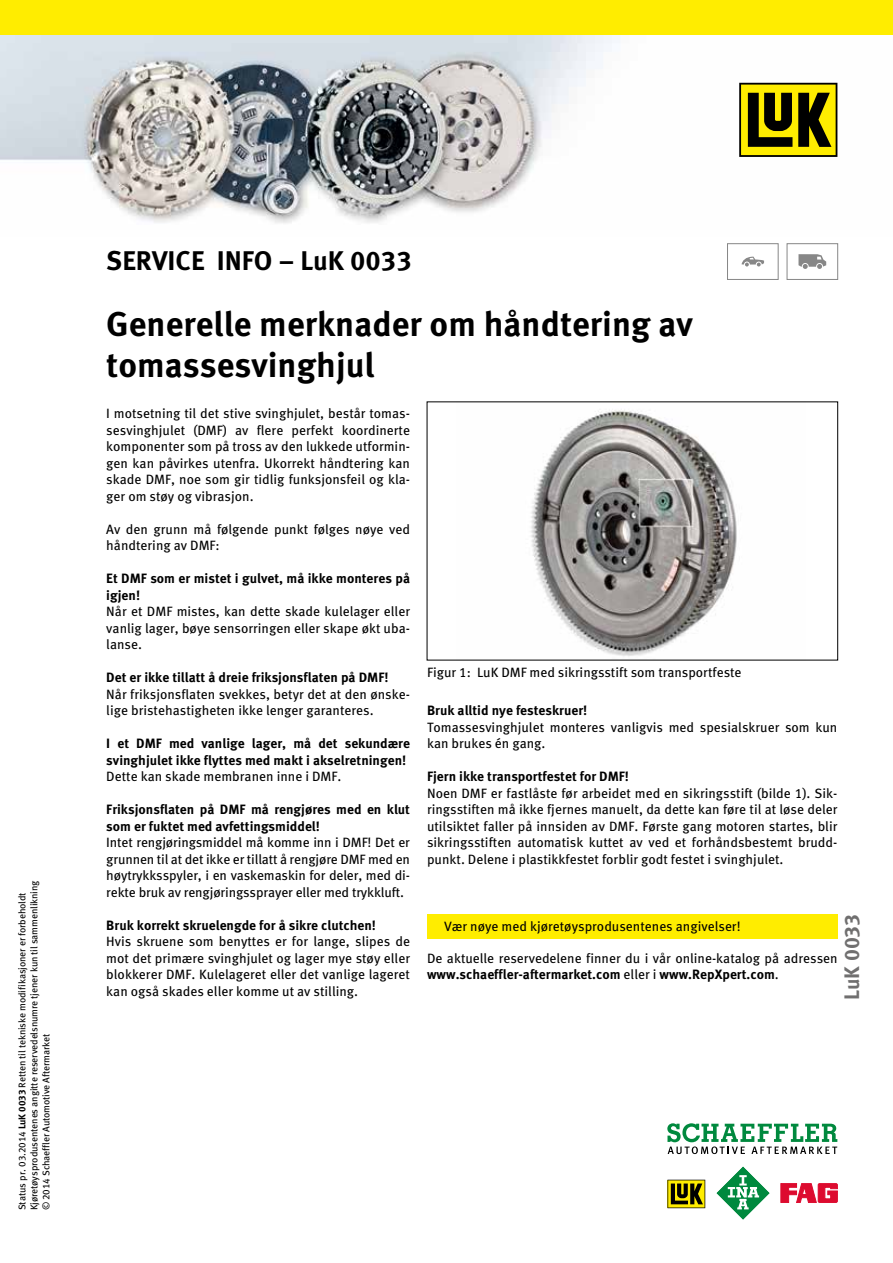
<style>
.page{position:relative;width:893px;height:1263px;background:#fff}
.page>*{position:absolute;margin:0;border:0;box-sizing:border-box;transform-origin:0 0}
.t1{font:700 34.5px/41.4px "Meta Pro";color:#000}
.t2{font:700 27px "Meta Pro";color:#000}
.t3{font:700 21px "Meta Pro";color:#706f6f}
.t4{font:13.5px/16.5px "Meta Pro";color:#000;text-align:justify}
.t5{font:700 13.5px/16.5px "Meta Pro";color:#000}
.t6{font:9.75px/12px "Meta Pro";letter-spacing:-.01em;color:#000}
.s1{font-weight:700}
</style>
<div class="page">
<div style="left:427px;top:914px;width:411px;height:25px;background:#ffed00"></div>
<img style="left:530px;top:410px;width:207px;height:246px">
<img style="left:0;top:34px;width:893px;height:189px">
<svg style="left:667px;top:1180px;width:38px;height:28px"></svg>
<svg style="left:781px;top:1183px;width:56px;height:19px"></svg>
<svg style="left:716px;top:1166px;width:54px;height:54px"></svg>
<svg style="left:667px;top:1123px;width:170px;height:31px"></svg>
<svg style="left:739px;top:83px;width:98px;height:74px;background:#827900"></svg>
<div style="left:0;top:0;width:893px;height:34px;background:#ffed00"></div>
<div style="left:727px;top:243px;width:51px;height:37px;border:1px solid #878787"></div>
<svg style="left:742px;top:257px;width:22px;height:9px"></svg>
<div style="left:787px;top:243px;width:51px;height:37px;border:1px solid #878787"></div>
<svg style="left:798px;top:254px;width:28px;height:15px"></svg>
<p class="t6" style="left:15px;top:1210px;width:332px;rotate:-90deg">Status pr. 03.2014 <span class="s1">LuK 0033</span> Retten til tekniske modifikasjoner er forbeholdt<br>Kjøretøysprodusentenes angitte reservedelsnumre tjener kun til sammenlikning © 2014 Schaeffler Automotive Aftermarket</p>
<h2 class="t2" style="left:106px;top:239px;width:307px">SERVICE INFO – LuK 0033</h2>
<h1 class="t1" style="left:106px;top:301px;width:588px">Generelle merknader om håndtering av tomassesvinghjul</h1>
<p class="t4" style="left:106px;top:404px;width:305px">I motsetning til det stive svinghjulet, består tomas&shy;sesvinghjulet (DMF) av flere perfekt koordinerte komponenter som på tross av den lukkede utformin&shy;gen kan påvirkes utenfra. Ukorrekt håndtering kan skade DMF, noe som gir tidlig funksjonsfeil og kla&shy;ger om støy og vibrasjon.</p>
<p class="t4" style="left:106px;top:520px;width:305px">Av den grunn må følgende punkt følges nøye ved håndtering av DMF:</p>
<p class="t5" style="left:106px;top:569px;width:305px">Et DMF som er mistet i gulvet, må ikke monteres på igjen!</p>
<p class="t4" style="left:106px;top:602px;width:305px">Når et DMF mistes, kan dette skade kulelager eller vanlig lager, bøye sensorringen eller skape økt uba&shy;lanse.</p>
<p class="t5" style="left:106px;top:668px;width:284px">Det er ikke tillatt å dreie friksjonsflaten på DMF!</p>
<p class="t4" style="left:106px;top:685px;width:305px">Når friksjonsflaten svekkes, betyr det at den ønske&shy;lige bristehastigheten ikke lenger garanteres.</p>
<p class="t5" style="left:106px;top:734px;width:305px">I et DMF med vanlige lager, må det sekundære svinghjulet ikke flyttes med makt i akselretningen!</p>
<p class="t4" style="left:106px;top:767px;width:237px">Dette kan skade membranen inne i DMF.</p>
<p class="t5" style="left:106px;top:800px;width:305px">Friksjonsflaten på DMF må rengjøres med en klut som er fuktet med avfettingsmiddel!</p>
<p class="t4" style="left:106px;top:833px;width:305px">Intet rengjøringsmiddel må komme inn i DMF! Det er grunnen til at det ikke er tillatt å rengjøre DMF med en høytrykksspyler, i en vaskemaskin for deler, med di&shy;rekte bruk av rengjøringssprayer eller med trykkluft.</p>
<p class="t5" style="left:106px;top:916px;width:271px">Bruk korrekt skruelengde for å sikre clutchen!</p>
<p class="t4" style="left:106px;top:932px;width:305px">Hvis skruene som benyttes er for lange, slipes de mot det primære svinghjulet og lager mye støy eller blokkerer DMF. Kulelageret eller det vanlige lageret kan også skades eller komme ut av stilling.</p>
<p class="t4" style="left:427px;top:663px;width:316px">Figur 1: LuK DMF med sikringsstift som transportfeste</p>
<p class="t5" style="left:427px;top:701px;width:162px">Bruk alltid nye festeskruer!</p>
<p class="t4" style="left:427px;top:718px;width:412px">Tomassesvinghjulet monteres vanligvis med spesialskruer som kun kan brukes én gang.</p>
<p class="t5" style="left:427px;top:767px;width:203px">Fjern ikke transportfestet for DMF!</p>
<p class="t4" style="left:427px;top:784px;width:412px">Noen DMF er fastlåste før arbeidet med en sikringsstift (bilde 1). Sik&shy;ringsstiften må ikke fjernes manuelt, da dette kan føre til at løse deler utilsiktet faller på innsiden av DMF. Første gang motoren startes, blir sikringsstiften automatisk kuttet av ved et forhåndsbestemt brudd&shy;punkt. Delene i plastikkfestet forblir godt festet i svinghjulet.</p>
<p class="t4" style="left:444px;top:917px;width:298px">Vær nøye med kjøretøysprodusentenes angivelser!</p>
<p class="t4" style="left:427px;top:949px;width:412px">De aktuelle reservedelene finner du i vår online-katalog på adressen <span class="s1">www.schaeffler-aftermarket.com</span> eller i <span class="s1">www.RepXpert.com</span>.</p>
<h3 class="t3" style="left:835px;top:1000px;width:88px;rotate:-90deg">LuK 0033</h3>
</div>
